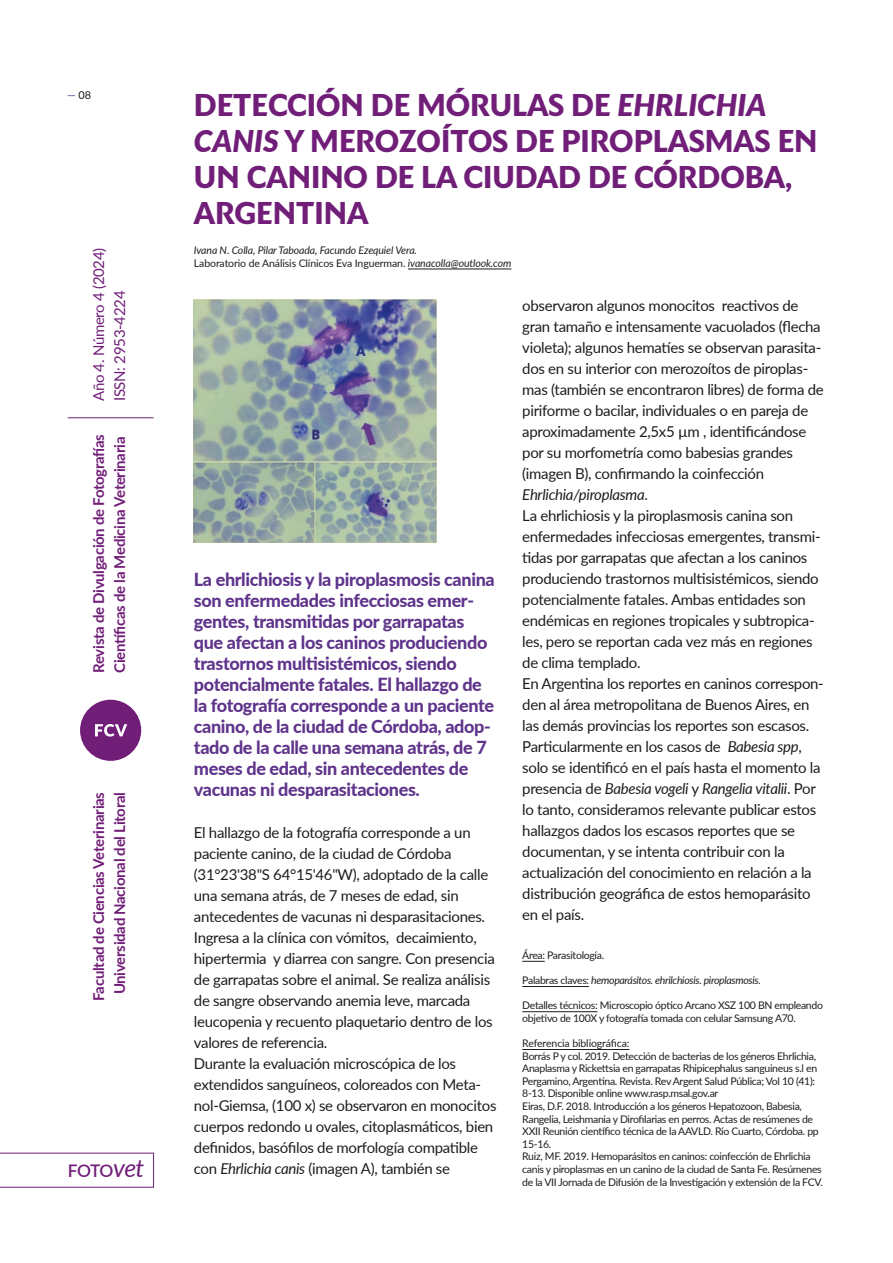
<style>
.page{position:relative;width:893px;height:1263px;background:#fff}
.page>*{position:absolute;margin:0;border:0;box-sizing:border-box;transform-origin:0 0}
.t1{font:900 30px/36px "Lux Sans";color:#711e79}
.t2{font:800 18px/21px "Lato";letter-spacing:-.02em;color:#5f348b}
.t3{font:600 17.4px "Lato";color:#711e79}
.t4{font:15px/21px "Lato";letter-spacing:-.02em;color:#1d1d1b}
.t5{font:700 15px/21px "Lato";letter-spacing:-.02em;color:#711e79}
.t6{font:15px/21px "Lato";letter-spacing:-.02em;color:#711e79}
.t7{font:10.95px "Lato";color:#1d1d1b}
.t8{font:10.5px/12.6px "Lato";letter-spacing:-.03em;color:#1d1d1b}
.t9{font:italic 10.5px/12.6px "Lato";letter-spacing:-.01em;color:#1d1d1b}
.t10{font:italic 10.5px "Lato";letter-spacing:-.03em;color:#1d1d1b}
.s1{color:#5f348b}
.s2{font-weight:400;font-style:italic;font-size:24.75px}
.s3{font-family:"Lato";font-style:italic}
.s4{font-style:normal}
.s5{font-style:italic}
</style>
<div class="page">
<svg style="left:522px;top:961px;width:23px;height:1px"></svg>
<hr style="left:522px;top:986px;width:67px;height:1px;background:#1d1d1b">
<hr style="left:522px;top:1011px;width:75px;height:1px;background:#1d1d1b">
<hr style="left:522px;top:1049px;width:107px;height:1px;background:#1d1d1b">
<hr style="left:408px;top:269px;width:103px;height:1px;background:#1d1d1b">
<svg style="left:0;top:1153px;width:154px;height:34px"></svg>
<div style="left:80px;top:700px;width:61px;height:61px;background:#711e79;border-radius:50%"></div>
<svg style="left:95px;top:724px;width:32px;height:12px"></svg>
<hr style="left:68px;top:417px;width:86px;height:1px;background:#711e79">
<img style="left:194px;top:299px;width:243px;height:243px">
<p class="t7" style="left:67px;top:88px;width:26px"><span class="s1">—</span> 08</p>
<p class="t6" style="left:88px;top:401px;width:155px;rotate:-90deg">Año 4. Número 4 (2024)<br>ISSN: 2953-4224</p>
<p class="t5" style="left:87px;top:673px;width:240px;rotate:-90deg">Revista de Divulgación de Fotografías<br>Científicas de la Medicina Veterinaria</p>
<p class="t5" style="left:87px;top:1001px;width:210px;text-align:center;rotate:-90deg">Facultad de Ciencias Veterinarias<br>Universidad Nacional del Litoral</p>
<p class="t3" style="left:68px;top:1158px;width:78px">FOTO<span class="s2">vet</span></p>
<h1 class="t1" style="left:194px;top:86px;width:625px">DETECCIÓN DE MÓRULAS DE <span class="s3">EHRLICHIA<br>CANIS</span> Y MEROZOÍTOS DE PIROPLASMAS EN<br>UN CANINO DE LA CIUDAD DE CÓRDOBA,<br>ARGENTINA</h1>
<p class="t9" style="left:194px;top:243px;width:319px">Ivana N. Colla, Pilar Taboada, Facundo Ezequiel Vera.<br><span class="s4">Laboratorio de Análisis Clínicos Eva Inguerman.</span> ivanacolla@outlook.com</p>
<p class="t2" style="left:194px;top:568px;width:302px">La ehrlichiosis y la piroplasmosis canina son enfermedades infecciosas emer&shy;gentes, transmitidas por garrapatas que afectan a los caninos produciendo trastornos multisistémicos, siendo potencialmente fatales. El hallazgo de la fotografía corresponde a un paciente canino, de la ciudad de Córdoba, adop&shy;tado de la calle una semana atrás, de 7 meses de edad, sin antecedentes de vacunas ni desparasitaciones.</p>
<p class="t4" style="left:194px;top:821px;width:304px">El hallazgo de la fotografía corresponde a un paciente canino, de la ciudad de Córdoba (31°23'38"S 64°15'46"W), adoptado de la calle una semana atrás, de 7 meses de edad, sin antecedentes de vacunas ni desparasitaciones.<br>Ingresa a la clínica con vómitos, decaimiento, hipertermia y diarrea con sangre. Con presencia de garrapatas sobre el animal. Se realiza análisis de sangre observando anemia leve, marcada leucopenia y recuento plaquetario dentro de los valores de referencia.<br>Durante la evaluación microscópica de los extendidos sanguíneos, coloreados con Meta&shy;nol-Giemsa, (100 x) se observaron en monocitos cuerpos redondo u ovales, citoplasmáticos, bien definidos, basófilos de morfología compatible con <span class="s5">Ehrlichia canis</span> (imagen A), también se</p>
<p class="t4" style="left:522px;top:294px;width:303px">observaron algunos monocitos reactivos de gran tamaño e intensamente vacuolados (flecha violeta); algunos hematíes se observan parasita&shy;dos en su interior con merozoítos de piroplas&shy;mas (también se encontraron libres) de forma de piriforme o bacilar, individuales o en pareja de aproximadamente 2,5x5 µm , identificándose por su morfometría como babesias grandes (imagen B), confirmando la coinfección <span class="s5">Ehrlichia/piroplasma</span>.<br>La ehrlichiosis y la piroplasmosis canina son enfermedades infecciosas emergentes, transmi&shy;tidas por garrapatas que afectan a los caninos produciendo trastornos multisistémicos, siendo potencialmente fatales. Ambas entidades son endémicas en regiones tropicales y subtropica&shy;les, pero se reportan cada vez más en regiones de clima templado.<br>En Argentina los reportes en caninos correspon&shy;den al área metropolitana de Buenos Aires, en las demás provincias los reportes son escasos.<br>Particularmente en los casos de <span class="s5">Babesia spp</span>, solo se identificó en el país hasta el momento la presencia de <span class="s5">Babesia vogeli</span> y <span class="s5">Rangelia vitalii</span>. Por lo tanto, consideramos relevante publicar estos hallazgos dados los escasos reportes que se documentan, y se intenta contribuir con la actualización del conocimiento en relación a la distribución geográfica de estos hemoparásito en el país.</p>
<p class="t8" style="left:522px;top:948px;width:83px">Área: Parasitología.</p>
<p class="t10" style="left:522px;top:973px;width:240px"><span class="s4">Palabras claves:</span> hemoparásitos. ehrilchiosis. piroplasmosis.</p>
<p class="t8" style="left:522px;top:999px;width:302px">Detalles técnicos: Microscopio óptico Arcano XSZ 100 BN empleando objetivo de 100X y fotografía tomada con celular Samsung A70.</p>
<p class="t8" style="left:522px;top:1036px;width:302px">Referencia bibliográfica:<br>Borrás P y col. 2019. Detección de bacterias de los géneros Ehrlichia, Anaplasma y Rickettsia en garrapatas Rhipicephalus sanguineus s.l en Pergamino, Argentina. Revista. Rev Argent Salud Pública; Vol 10 (41):<br>8-13. Disponible online www.rasp.msal.gov.ar<br>Eiras, D.F. 2018. Introducción a los géneros Hepatozoon, Babesia, Rangelia, Leishmania y Dirofilarias en perros. Actas de resúmenes de XXII Reunión científico técnica de la AAVLD. Río Cuarto, Córdoba. pp 15-16.<br>Ruiz, MF. 2019. Hemoparásitos en caninos: coinfección de Ehrlichia canis y piroplasmas en un canino de la ciudad de Santa Fe. Resúmenes de la VII Jornada de Difusión de la Investigación y extensión de la FCV.</p>
</div>
